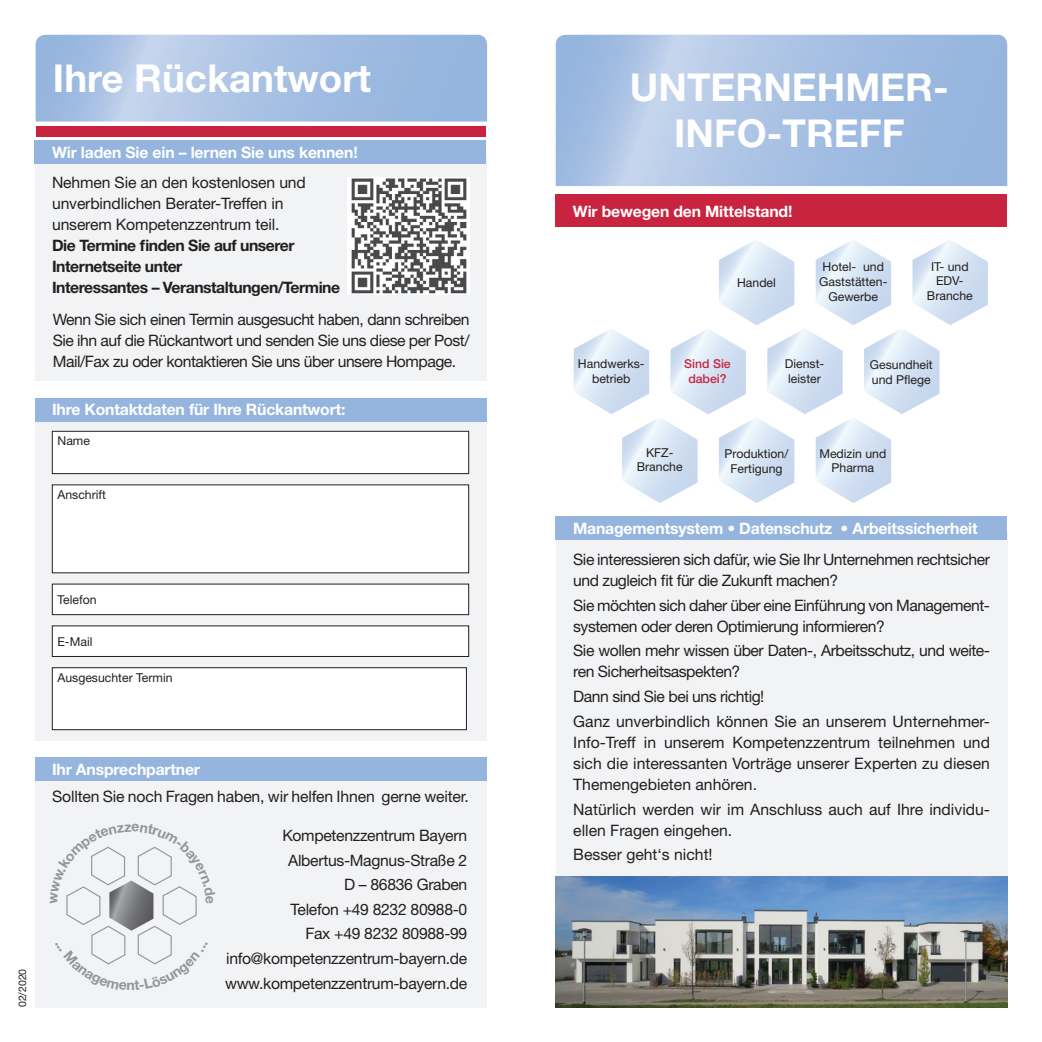
<style>
.page{position:relative;width:1042px;height:1042px;background:#fff}
.page>*{position:absolute;margin:0;border:0;box-sizing:border-box;transform-origin:0 0}
.t1{font:700 38.5px/46.2px "Helvetica Neue LT Std";color:#fff;text-align:center}
.t2{font:15.75px/21px "Helvetica Neue LT Std";letter-spacing:-.02em;color:#231f20}
.t3{font:15.75px/24.7px "Helvetica Neue LT Std";color:#231f20}
.t4{font:700 15.75px "Helvetica Neue LT Std";letter-spacing:-.01em;color:#fff}
.t5{font:700 15.75px/21px "Helvetica Neue LT Std";letter-spacing:-.03em;color:#231f20}
.t6{font:12.25px/14.7px "Helvetica Neue LT Std";color:#231f20;text-align:center}
.t7{font:500 12.25px/14.7px "Helvetica Neue LT Std";color:#c8233f;text-align:center}
.t8{font:10.5px "Helvetica Neue LT Std";color:#231f20}
</style>
<div class="page">
<div style="left:556px;top:532px;width:451px;height:353px;background:#f2f3f4"></div>
<div style="left:556px;top:516px;width:451px;height:24px;background:#95b5de"></div>
<svg style="left:36px;top:35px;width:451px;height:87px;background:#a6c0e3"></svg>
<div style="left:35px;top:760px;width:451px;height:247px;background:#f2f3f4"></div>
<div style="left:35px;top:154px;width:451px;height:227px;background:#f2f3f4"></div>
<div style="left:36px;top:126px;width:449px;height:10px;background:#c8233f"></div>
<div style="left:35px;top:757px;width:451px;height:24px;background:#95b5de"></div>
<div style="left:35px;top:141px;width:451px;height:23px;background:#95b5de"></div>
<svg style="left:556px;top:35px;width:451px;height:151px;background:#a6c0e3"></svg>
<div style="left:555px;top:195px;width:452px;height:32px;background:#c8233f"></div>
<img style="left:556px;top:876px;width:451px;height:131px">
<svg style="left:574px;top:240px;width:414px;height:263px"></svg>
<div style="left:35px;top:418px;width:451px;height:322px;background:#f2f3f4"></div>
<div style="left:35px;top:398px;width:451px;height:23px;background:#95b5de"></div>
<div style="left:52px;top:431px;width:417px;height:43px;background:#fff"></div>
<div style="left:52px;top:431px;width:417px;height:43px;border:1px solid #231f20"></div>
<div style="left:52px;top:485px;width:417px;height:88px;background:#fff"></div>
<div style="left:52px;top:584px;width:417px;height:31px;background:#fff"></div>
<div style="left:52px;top:584px;width:417px;height:31px;border:1px solid #231f20"></div>
<div style="left:52px;top:626px;width:417px;height:30px;background:#fff"></div>
<div style="left:52px;top:626px;width:417px;height:31px;border:1px solid #231f20"></div>
<div style="left:52px;top:668px;width:414px;height:62px;background:#fff"></div>
<div style="left:52px;top:667px;width:415px;height:63px;border:1px solid #231f20"></div>
<img style="left:347px;top:177px;width:123px;height:118px">
<svg style="left:66px;top:846px;width:131px;height:119px"></svg>
<h1 class="t1" style="left:53px;top:54px;width:319px">Ihre Rückantwort</h1>
<p class="t4" style="left:52px;top:143px;width:307px">Wir laden Sie ein – lernen Sie uns kennen!</p>
<p class="t2" style="left:52px;top:172px;width:255px">Nehmen Sie an den kostenlosen und unverbindlichen Berater-Treffen in unserem Kompetenzzentrum teil.</p>
<p class="t5" style="left:52px;top:235px;width:290px">Die Termine finden Sie auf unserer<br>Internetseite unter<br>Interessantes – Veranstaltungen/Termine</p>
<p class="t2" style="left:53px;top:309px;width:418px;text-align:justify">Wenn Sie sich einen Termin ausgesucht haben, dann schreiben Sie ihn auf die Rückantwort und senden Sie uns diese per Post/ Mail/Fax zu oder kontaktieren Sie uns über unsere Hompage.</p>
<p class="t4" style="left:52px;top:400px;width:295px">Ihre Kontaktdaten für Ihre Rückantwort:</p>
<p class="t6" style="left:57px;top:433px;width:34px">Name</p>
<p class="t6" style="left:57px;top:487px;width:50px">Anschrift</p>
<p class="t6" style="left:57px;top:592px;width:41px">Telefon</p>
<p class="t6" style="left:57px;top:634px;width:36px">E-Mail</p>
<p class="t6" style="left:57px;top:670px;width:117px">Ausgesuchter Termin</p>
<p class="t8" style="left:16px;top:1007px;width:40px;rotate:-90deg">02/2020</p>
<p class="t4" style="left:52px;top:759px;width:149px">Ihr Ansprechpartner</p>
<p class="t2" style="left:52px;top:786px;width:418px">Sollten Sie noch Fragen haben, wir helfen Ihnen gerne weiter.</p>
<p class="t2" style="left:225px;top:823px;width:244px;line-height:24.5px;text-align:right">Kompetenzzentrum Bayern<br>Albertus-Magnus-Straße 2<br>D – 86836 Graben<br>Telefon +49 8232 80988-0<br>Fax +49 8232 80988-99 info@kompetenzzentrum-bayern.de www.kompetenzzentrum-bayern.de</p>
<h1 class="t1" style="left:630px;top:63px;width:320px">Unternehmer-<br>Info-Treff</h1>
<p class="t4" style="left:573px;top:201px;width:221px">Wir bewegen den Mittelstand!</p>
<p class="t6" style="left:737px;top:275px;width:40px">Handel</p>
<p class="t6" style="left:819px;top:259px;width:70px">Hotel- und<br>Gaststätten-<br>Gewerbe</p>
<p class="t6" style="left:927px;top:259px;width:47px">IT- und<br>EDV-<br>Branche</p>
<p class="t7" style="left:684px;top:356px;width:48px">Sind Sie dabei?</p>
<p class="t6" style="left:578px;top:356px;width:68px">Handwerks&shy;betrieb</p>
<p class="t6" style="left:785px;top:356px;width:41px;text-align:left">Dienst&shy;leister</p>
<p class="t6" style="left:870px;top:357px;width:64px;text-align:left">Gesundheit und Pflege</p>
<p class="t6" style="left:637px;top:445px;width:47px">KFZ-<br>Branche</p>
<p class="t6" style="left:724px;top:446px;width:65px">Produktion/<br>Fertigung</p>
<p class="t6" style="left:819px;top:446px;width:68px">Medizin und<br>Pharma</p>
<p class="t4" style="left:573px;top:518px;width:406px">Managementsystem • Datenschutz • Arbeitssicherheit</p>
<p class="t2" style="left:573px;top:548px;width:418px">Sie interessieren sich dafür, wie Sie Ihr Unternehmen rechtsicher und zugleich fit für die Zukunft machen?</p>
<p class="t2" style="left:573px;top:594px;width:418px">Sie möchten sich daher über eine Einführung von Management&shy;systemen oder deren Optimierung informieren?</p>
<p class="t2" style="left:573px;top:640px;width:418px">Sie wollen mehr wissen über Daten-, Arbeitsschutz, und weite&shy;ren Sicherheitsaspekten?</p>
<p class="t3" style="left:573px;top:684px;width:418px">Dann sind Sie bei uns richtig!<br>Ganz unverbindlich können Sie an unserem Unternehmer-</p>
<p class="t2" style="left:573px;top:731px;width:418px;text-align:justify">Info-Treff in unserem Kompetenzzentrum teilnehmen und sich die interessanten Vorträge unserer Experten zu diesen Themengebieten anhören.</p>
<p class="t3" style="left:573px;top:798px;width:418px;line-height:21px">Natürlich werden wir im Anschluss auch auf Ihre individu&shy;ellen Fragen eingehen.</p>
<p class="t3" style="left:573px;top:842px;width:141px">Besser geht‘s nicht!</p>
</div>
